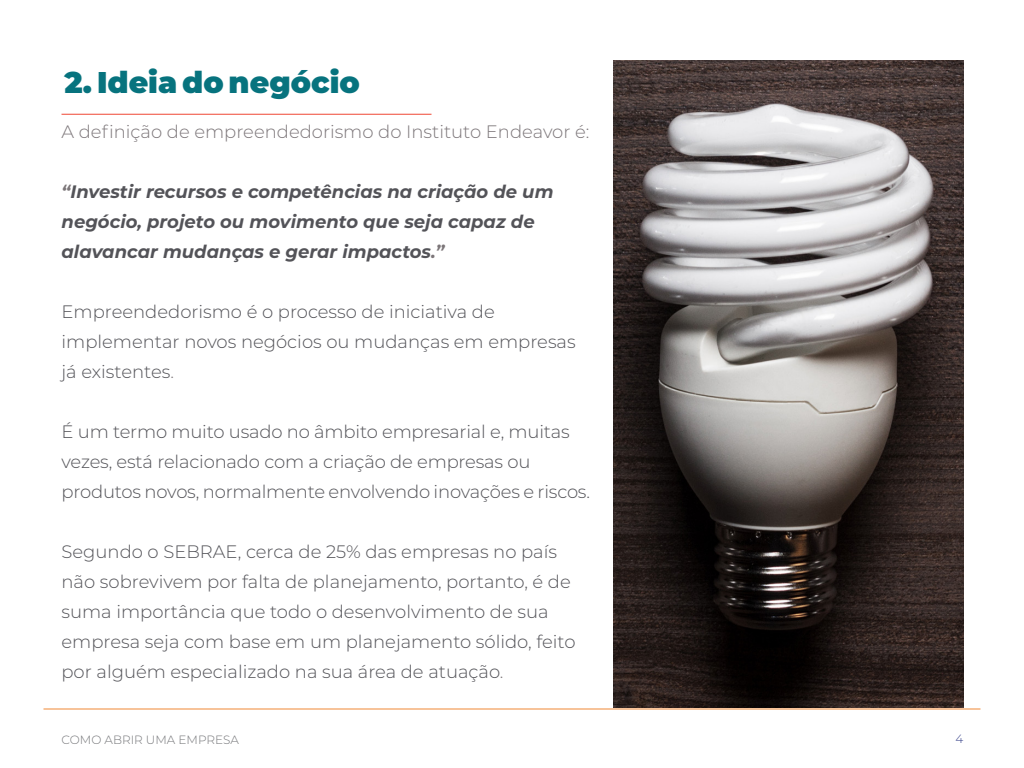
<style>
.page{position:relative;width:1024px;height:768px;background:#fff}
.page>*{position:absolute;margin:0;border:0;box-sizing:border-box;transform-origin:0 0}
.Titulo{font:900 30px "Montserrat";color:#07737e}
.Subtitulo{font:300 18px/30px "Montserrat";color:#535358}
.Subtitulo-2{font:italic 700 18px/30px "Montserrat";color:#535358}
.Subtitulo-3{font:300 18px "Montserrat";color:#7c7679}
.t1{font:300 12px "Montserrat";color:#757679}
.t2{font:300 12px "Montserrat";color:#38438a}
.s1{color:#7c7679}
</style>
<div class="page">
<hr style="left:44px;top:708px;width:936px;height:2px;background:#f18835">
<hr style="left:62px;top:114px;width:370px;height:1px;background:#ef4633">
<img style="left:614px;top:60px;width:350px;height:648px">
<p class="Titulo" style="left:64px;top:60px;width:297px">2. Ideia do negócio</p>
<p class="Subtitulo-3" style="left:62px;top:119px;width:529px">A definição de empreendedorismo do Instituto Endeavor é:</p>
<p class="Subtitulo-2" style="left:62px;top:176px;width:494px"><span class="s1">“</span>Investir recursos e competências na criação de um negócio, projeto ou movimento que seja capaz de alavancar mudanças e gerar impactos<span class="s1">.”</span></p>
<p class="Subtitulo" style="left:62px;top:296px;width:516px">Empreendedorismo é o processo de iniciativa de implementar novos negócios ou mudanças em empresas já existentes<span class="s1">.</span></p>
<p class="Subtitulo" style="left:62px;top:416px;width:530px">É um termo muito usado no âmbito empresarial e, muitas vezes, está relacionado com a criação de empresas ou produtos novos, normalmente envolvendo inovações e riscos.</p>
<p class="Subtitulo" style="left:62px;top:536px;width:515px">Segundo o SEBRAE, cerca de 25% das empresas no país não sobrevivem por falta de planejamento, portanto, é de suma importância que todo o desenvolvimento de sua empresa seja com base em um planejamento sólido, feito por alguém especializado na sua área de atuação<span class="s1">.</span></p>
<p class="t1" style="left:62px;top:732px;width:179px">COMO ABRIR UMA EMPRESA</p>
<p class="t2" style="left:955px;top:731px;width:9px">4</p>
</div>
